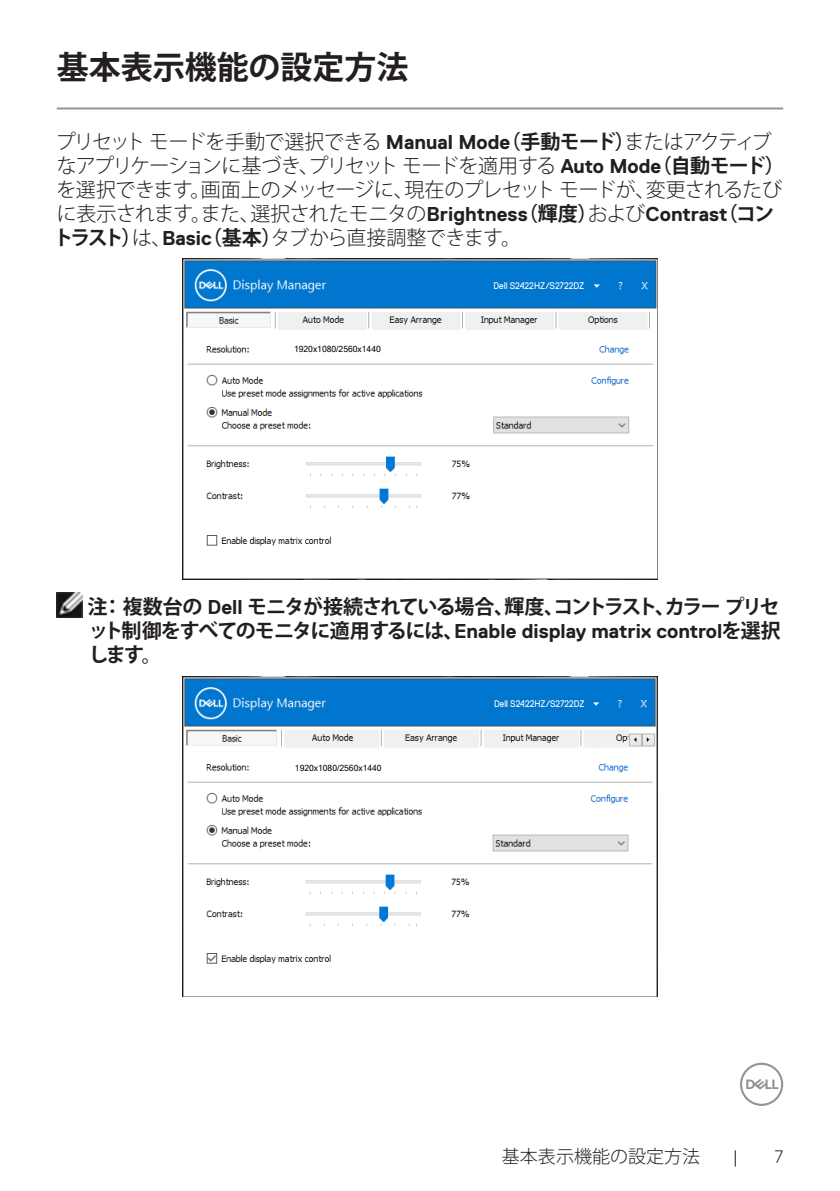
<style>
.page{position:relative;width:840px;height:1191px;background:#fff}
.page>*{position:absolute;margin:0;border:0;box-sizing:border-box;transform-origin:0 0}
.t1{font:700 32px "Koz Go Pr 6 N";color:#231f20}
.t2{font:300 20px/24px "Koz Go Pr 6 N";letter-spacing:-.04em;color:#231f20}
.t3{font:700 20px "Dell Replica";color:#231f20}
.t4{font:700 20px "Koz Go Pr 6 N";letter-spacing:-.08em;color:#231f20}
.t5{font:300 18px "Koz Go Pr 6 N";color:#231f20}
.t6{font:300 18px "Dell Replica";color:#231f20}
.t7{font:9.6px "Dell Replica";color:#fff;scale:.9 1}
.t8{font:8.6px "Microsoft Sans Serif";color:#000}
.s1{font-family:"Dell Replica";font-weight:700}
.s2{font-weight:700}
.s3{font-family:"Dell Replica"}
.s4{font-family:"Koz Go Pr 6 N"}
</style>
<div class="page">
<svg style="left:740px;top:1062px;width:42px;height:44px"></svg>
<hr style="left:57px;top:107px;width:725px;height:2px;background:#939598">
<img style="left:182px;top:258px;width:475px;height:321px">
<div style="left:530px;top:279px;width:57px;height:12px;background:#0076ce"></div>
<div style="left:292px;top:345px;width:94px;height:10px;background:#fff"></div>
<img style="left:57px;top:592px;width:25px;height:26px">
<img style="left:182px;top:676px;width:475px;height:320px">
<div style="left:530px;top:696px;width:57px;height:12px;background:#0076ce"></div>
<div style="left:291px;top:758px;width:97px;height:16px;background:#fff"></div>
<h1 class="t1" style="left:57px;top:49px;width:353px">基本表示機能の設定方法</h1>
<p class="t2" style="left:53px;top:130px;width:732px">プリセットモードを手動で選択できる <span class="s1">Manual Mode</span><span class="s2">（手動モード）</span>またはアクティブなアプリケーションに基づき、プリセットモードを適用する <span class="s1">Auto Mode</span><span class="s2">（自動モード）</span>を選択できます。画面上のメッセージに、現在のプレセットモードが、変更されるたびに表示されます。また、選択されたモニタの<span class="s1">Brightness</span><span class="s2">（輝度）</span>および<span class="s1">Contrast</span><span class="s2">（コントラスト）</span>は、<span class="s1">Basic</span><span class="s2">（基本）</span>タブから直接調整できます。</p>
<p class="t7" style="left:493px;top:281px;width:102px">Dell S2422HZ/S2722DZ</p>
<p class="t8" style="left:294px;top:344px;width:88px">1920x1080/2560x1440</p>
<p class="t4" style="left:87px;top:595px;width:693px">注：複数台の <span class="s3">Dell</span> モニタが接続されている場合、輝度、コントラスト、カラープリセ</p>
<p class="t3" style="left:89px;top:619px;width:693px"><span class="s4">ット制御をすべてのモニタに適用するには、</span>Enable display matrix control<span class="s4">を選択</span></p>
<p class="t4" style="left:88px;top:643px;width:75px">します。</p>
<p class="t7" style="left:494px;top:698px;width:102px">Dell S2422HZ/S2722DZ</p>
<p class="t8" style="left:295px;top:762px;width:88px">1920x1080/2560x1440</p>
<p class="t5" style="left:501px;top:1145px;width:200px">基本表示機能の設定方法</p>
<p class="t6" style="left:732px;top:1146px;width:7px">|</p>
<p class="t6" style="left:774px;top:1146px;width:10px">7</p>
</div>
